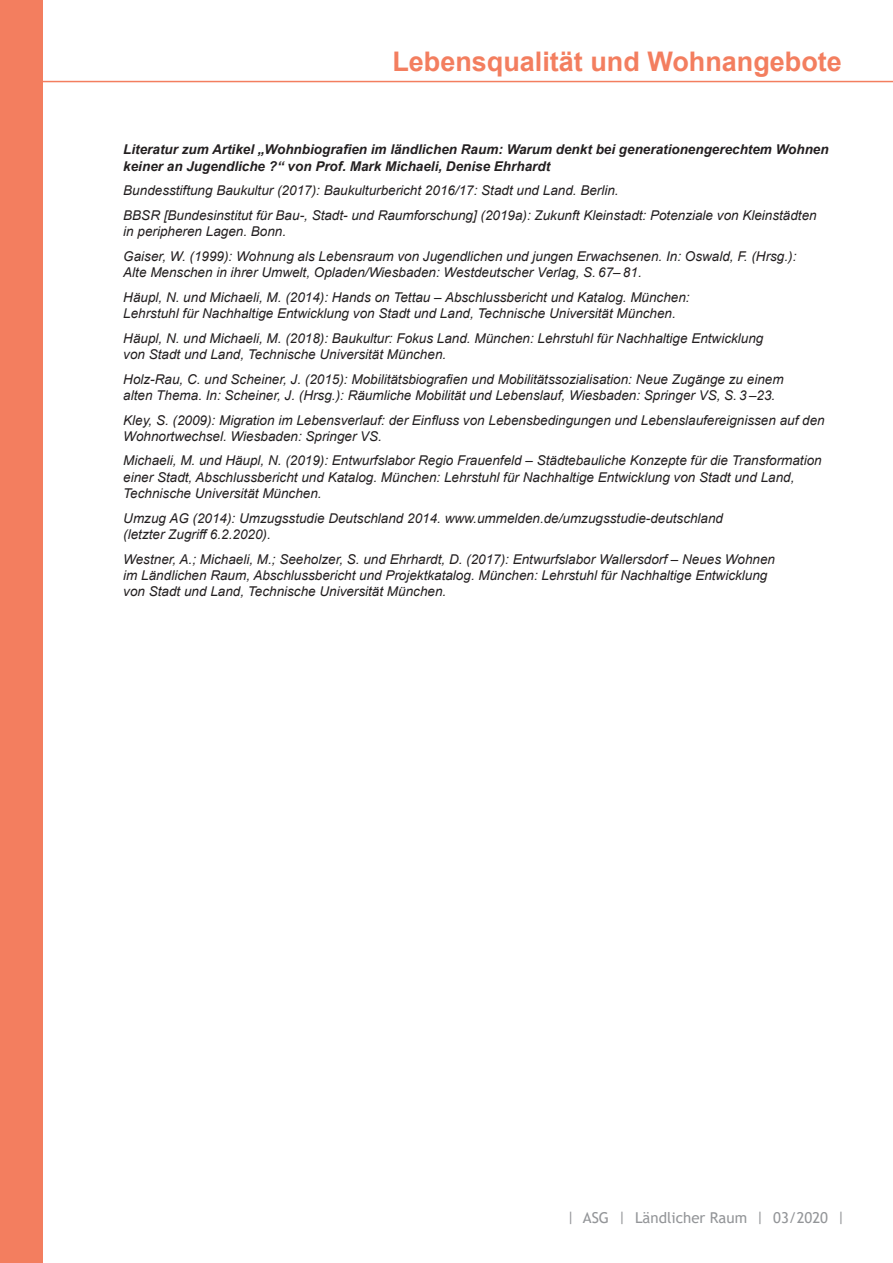
<style>
.page{position:relative;width:893px;height:1263px;background:#fff}
.page>*{position:absolute;margin:0;border:0;box-sizing:border-box;transform-origin:0 0}
.t1{font:700 27px "Arial";color:#f37e5f}
.t2{font:15px "Trebuchet MS";color:#939598}
.t3{font:italic 13.5px/24.8px "Arial";color:#231f20}
.t4{font:italic 700 13.5px/16.2px "Arial";color:#231f20}
</style>
<div class="page">
<div style="left:0;top:0;width:43px;height:1263px;background:#f37e5f"></div>
<hr style="left:0;top:81px;width:893px;height:1px;background:#f37e5f">
<h1 class="t1" style="left:392px;top:42px;width:451px">Lebensqualität und Wohnangebote</h1>
<p class="t4" style="left:123px;top:142px;width:707px">Literatur zum Artikel „Wohnbiografien im ländlichen Raum: Warum denkt bei generationengerechtem Wohnen keiner an Jugendliche ?“ von Prof. Mark Michaeli, Denise Ehrhardt</p>
<p class="t3" style="left:123px;top:178px;width:695px">Bundesstiftung Baukultur (2017): Baukulturbericht 2016/17: Stadt und Land. Berlin.<br>BBSR [Bundesinstitut für Bau-, Stadt- und Raumforschung] (2019a): Zukunft Kleinstadt: Potenziale von Kleinstädten</p>
<p class="t3" style="left:123px;top:219px;width:675px">in peripheren Lagen. Bonn.<br>Gaiser, W. (1999): Wohnung als Lebensraum von Jugendlichen und jungen Erwachsenen. In: Oswald, F. (Hrsg.):</p>
<p class="t3" style="left:123px;top:260px;width:568px">Alte Menschen in ihrer Umwelt, Opladen/Wiesbaden: Westdeutscher Verlag, S. 67– 81.<br>Häupl, N. und Michaeli, M. (2014): Hands on Tettau – Abschlussbericht und Katalog. München:</p>
<p class="t3" style="left:123px;top:301px;width:642px">Lehrstuhl für Nachhaltige Entwicklung von Stadt und Land, Technische Universität München.<br>Häupl, N. und Michaeli, M. (2018): Baukultur: Fokus Land. München: Lehrstuhl für Nachhaltige Entwicklung</p>
<p class="t3" style="left:123px;top:342px;width:662px">von Stadt und Land, Technische Universität München.<br>Holz-Rau, C. und Scheiner, J. (2015): Mobilitätsbiografien und Mobilitätssozialisation: Neue Zugänge zu einem</p>
<p class="t3" style="left:123px;top:383px;width:703px">alten Thema. In: Scheiner, J. (Hrsg.): Räumliche Mobilität und Lebenslauf, Wiesbaden: Springer VS, S. 3 –23.<br>Kley, S. (2009): Migration im Lebensverlauf: der Einfluss von Lebensbedingungen und Lebenslaufereignissen auf den</p>
<p class="t3" style="left:123px;top:424px;width:700px">Wohnortwechsel. Wiesbaden: Springer VS.<br>Michaeli, M. und Häupl, N. (2019): Entwurfslabor Regio Frauenfeld – Städtebauliche Konzepte für die Transformation</p>
<p class="t3" style="left:123px;top:469px;width:673px;line-height:16.2px">einer Stadt, Abschlussbericht und Katalog. München: Lehrstuhl für Nachhaltige Entwicklung von Stadt und Land,<br>Technische Universität München.</p>
<p class="t3" style="left:123px;top:510px;width:601px;line-height:16.2px">Umzug AG (2014): Umzugsstudie Deutschland 2014. www.ummelden.de/umzugsstudie-deutschland (letzter Zugriff 6.2.2020).</p>
<p class="t3" style="left:123px;top:551px;width:653px;line-height:16.2px">Westner, A.; Michaeli, M.; Seeholzer, S. und Ehrhardt, D. (2017): Entwurfslabor Wallersdorf – Neues Wohnen im Ländlichen Raum, Abschlussbericht und Projektkatalog. München: Lehrstuhl für Nachhaltige Entwicklung von Stadt und Land, Technische Universität München.</p>
<p class="t2" style="left:567px;top:1208px;width:280px">| ASG | Ländlicher Raum | 03/2020 |</p>
</div>
